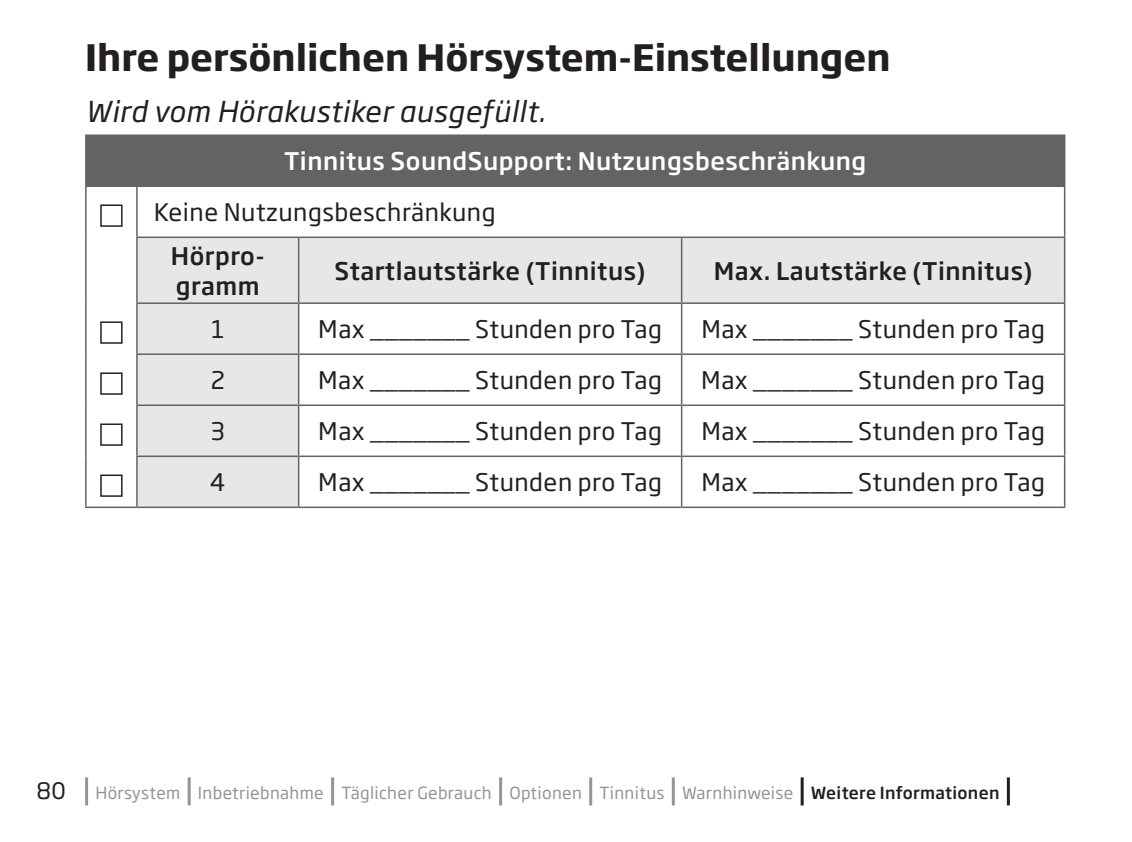
<style>
.page{position:relative;width:1132px;height:842px;background:#fff}
.page>*{position:absolute;margin:0;border:0;box-sizing:border-box;transform-origin:0 0}
.t1{font:700 36px "Soho Gothic Pro";color:#231f20}
.t2{font:italic 28.5px "Soho Gothic Pro";letter-spacing:.02em;color:#231f20}
.t3{font:24px/43.5px "Soho Gothic Pro";letter-spacing:.02em;color:#231f20}
.t4{font:500 24px "Soho Gothic Pro";letter-spacing:.02em;color:#231f20}
.t5{font:500 24px "Soho Gothic Pro";letter-spacing:.02em;color:#fff}
.t6{font:22.5px "Soho Gothic Pro";color:#231f20}
.t7{font:16.5px "Soho Gothic Pro";letter-spacing:.02em;color:#939598}
.s1{font-weight:500}
.s2{font-weight:500;color:#231f20}
</style>
<div class="page">
<hr style="left:85px;top:777px;width:3px;height:28px;background:#939598">
<hr style="left:188px;top:777px;width:3px;height:28px;background:#939598">
<hr style="left:331px;top:777px;width:3px;height:28px;background:#939598">
<hr style="left:499px;top:777px;width:3px;height:28px;background:#939598">
<hr style="left:589px;top:777px;width:3px;height:28px;background:#939598">
<hr style="left:671px;top:777px;width:3px;height:28px;background:#939598">
<hr style="left:800px;top:777px;width:3px;height:28px;background:#231f20">
<hr style="left:1006px;top:777px;width:3px;height:28px;background:#231f20">
<div style="left:86px;top:135px;width:978px;height:51px;background:#636366"></div>
<svg style="left:138px;top:238px;width:925px;height:269px"></svg>
<hr style="left:1063px;top:187px;width:1px;height:50px;background:#636366">
<hr style="left:85px;top:134px;width:52px;height:2px;background:#636366">
<hr style="left:85px;top:136px;width:2px;height:49px;background:#636366">
<hr style="left:137px;top:134px;width:161px;height:2px;background:#636366">
<hr style="left:298px;top:134px;width:383px;height:2px;background:#636366">
<hr style="left:681px;top:134px;width:383px;height:2px;background:#636366">
<hr style="left:85px;top:185px;width:52px;height:2px;background:#636366">
<hr style="left:85px;top:187px;width:2px;height:50px;background:#636366">
<hr style="left:137px;top:185px;width:161px;height:2px;background:#636366">
<hr style="left:136px;top:187px;width:2px;height:50px;background:#636366">
<hr style="left:298px;top:185px;width:383px;height:2px;background:#636366">
<hr style="left:681px;top:185px;width:383px;height:2px;background:#636366">
<hr style="left:85px;top:237px;width:2px;height:66px;background:#636366">
<hr style="left:136px;top:237px;width:162px;height:1px;background:#636366">
<hr style="left:136px;top:238px;width:2px;height:64px;background:#636366">
<hr style="left:298px;top:237px;width:383px;height:1px;background:#636366">
<hr style="left:298px;top:238px;width:1px;height:64px;background:#636366">
<hr style="left:681px;top:237px;width:383px;height:1px;background:#636366">
<hr style="left:680px;top:238px;width:2px;height:64px;background:#636366">
<hr style="left:1063px;top:238px;width:1px;height:64px;background:#636366">
<hr style="left:85px;top:303px;width:2px;height:51px;background:#636366">
<hr style="left:136px;top:302px;width:162px;height:2px;background:#636366">
<hr style="left:136px;top:304px;width:2px;height:49px;background:#636366">
<hr style="left:298px;top:302px;width:383px;height:2px;background:#636366">
<hr style="left:298px;top:304px;width:1px;height:49px;background:#636366">
<hr style="left:681px;top:302px;width:383px;height:2px;background:#636366">
<hr style="left:680px;top:304px;width:2px;height:49px;background:#636366">
<hr style="left:1063px;top:304px;width:1px;height:49px;background:#636366">
<hr style="left:85px;top:354px;width:2px;height:51px;background:#636366">
<hr style="left:136px;top:353px;width:162px;height:2px;background:#636366">
<hr style="left:136px;top:355px;width:2px;height:49px;background:#636366">
<hr style="left:298px;top:353px;width:383px;height:2px;background:#636366">
<hr style="left:298px;top:355px;width:1px;height:49px;background:#636366">
<hr style="left:681px;top:353px;width:383px;height:2px;background:#636366">
<hr style="left:680px;top:355px;width:2px;height:49px;background:#636366">
<hr style="left:1063px;top:355px;width:1px;height:49px;background:#636366">
<hr style="left:85px;top:405px;width:2px;height:51px;background:#636366">
<hr style="left:136px;top:404px;width:162px;height:2px;background:#636366">
<hr style="left:136px;top:406px;width:2px;height:49px;background:#636366">
<hr style="left:298px;top:404px;width:383px;height:2px;background:#636366">
<hr style="left:298px;top:406px;width:1px;height:49px;background:#636366">
<hr style="left:681px;top:404px;width:383px;height:2px;background:#636366">
<hr style="left:680px;top:406px;width:2px;height:49px;background:#636366">
<hr style="left:1063px;top:406px;width:1px;height:49px;background:#636366">
<hr style="left:85px;top:456px;width:2px;height:51px;background:#636366">
<hr style="left:136px;top:455px;width:162px;height:2px;background:#636366">
<hr style="left:136px;top:457px;width:2px;height:50px;background:#636366">
<hr style="left:298px;top:455px;width:383px;height:2px;background:#636366">
<hr style="left:298px;top:457px;width:1px;height:50px;background:#636366">
<hr style="left:681px;top:455px;width:383px;height:2px;background:#636366">
<hr style="left:680px;top:457px;width:2px;height:50px;background:#636366">
<hr style="left:1063px;top:457px;width:1px;height:50px;background:#636366">
<hr style="left:85px;top:507px;width:52px;height:1px;background:#636366">
<hr style="left:137px;top:507px;width:161px;height:1px;background:#636366">
<hr style="left:298px;top:507px;width:383px;height:1px;background:#636366">
<hr style="left:681px;top:507px;width:383px;height:1px;background:#636366">
<h1 class="t1" style="left:85px;top:29px;width:806px">Ihre persönlichen Hörsystem-Einstellungen</h1>
<p class="t2" style="left:85px;top:90px;width:461px">Wird vom Hörakustiker ausgefüllt.</p>
<p class="t5" style="left:284px;top:142px;width:583px">Tinnitus SoundSupport: Nutzungsbeschränkung</p>
<p class="t3" style="left:171px;top:189px;width:326px;text-indent:-73px">■ Keine Nutzungsbeschränkung<br><span class="s1">Hörpro-</span></p>
<p class="t4" style="left:176px;top:267px;width:85px">gramm</p>
<p class="t4" style="left:334px;top:252px;width:312px">Startlautstärke (Tinnitus)</p>
<p class="t4" style="left:713px;top:252px;width:320px">Max. Lautstärke (Tinnitus)</p>
<p class="t3" style="left:98px;top:306px;width:128px">■ 1</p>
<p class="t3" style="left:318px;top:306px;width:345px">Max _______ Stunden pro Tag</p>
<p class="t3" style="left:701px;top:306px;width:345px">Max _______ Stunden pro Tag</p>
<p class="t3" style="left:98px;top:357px;width:128px">■ 2</p>
<p class="t3" style="left:318px;top:357px;width:345px">Max _______ Stunden pro Tag</p>
<p class="t3" style="left:701px;top:357px;width:345px">Max _______ Stunden pro Tag</p>
<p class="t3" style="left:98px;top:408px;width:128px">■ 3</p>
<p class="t3" style="left:318px;top:408px;width:345px">Max _______ Stunden pro Tag</p>
<p class="t3" style="left:701px;top:408px;width:345px">Max _______ Stunden pro Tag</p>
<p class="t3" style="left:98px;top:459px;width:129px">■ 4</p>
<p class="t3" style="left:318px;top:459px;width:345px">Max _______ Stunden pro Tag</p>
<p class="t3" style="left:701px;top:459px;width:345px">Max _______ Stunden pro Tag</p>
<p class="t6" style="left:36px;top:774px;width:31px">80</p>
<p class="t7" style="left:95px;top:781px;width:905px">Hörsystem Inbetriebnahme Täglicher Gebrauch Optionen Tinnitus Warnhinweise <span class="s2">Weitere Informationen</span></p>
</div>
